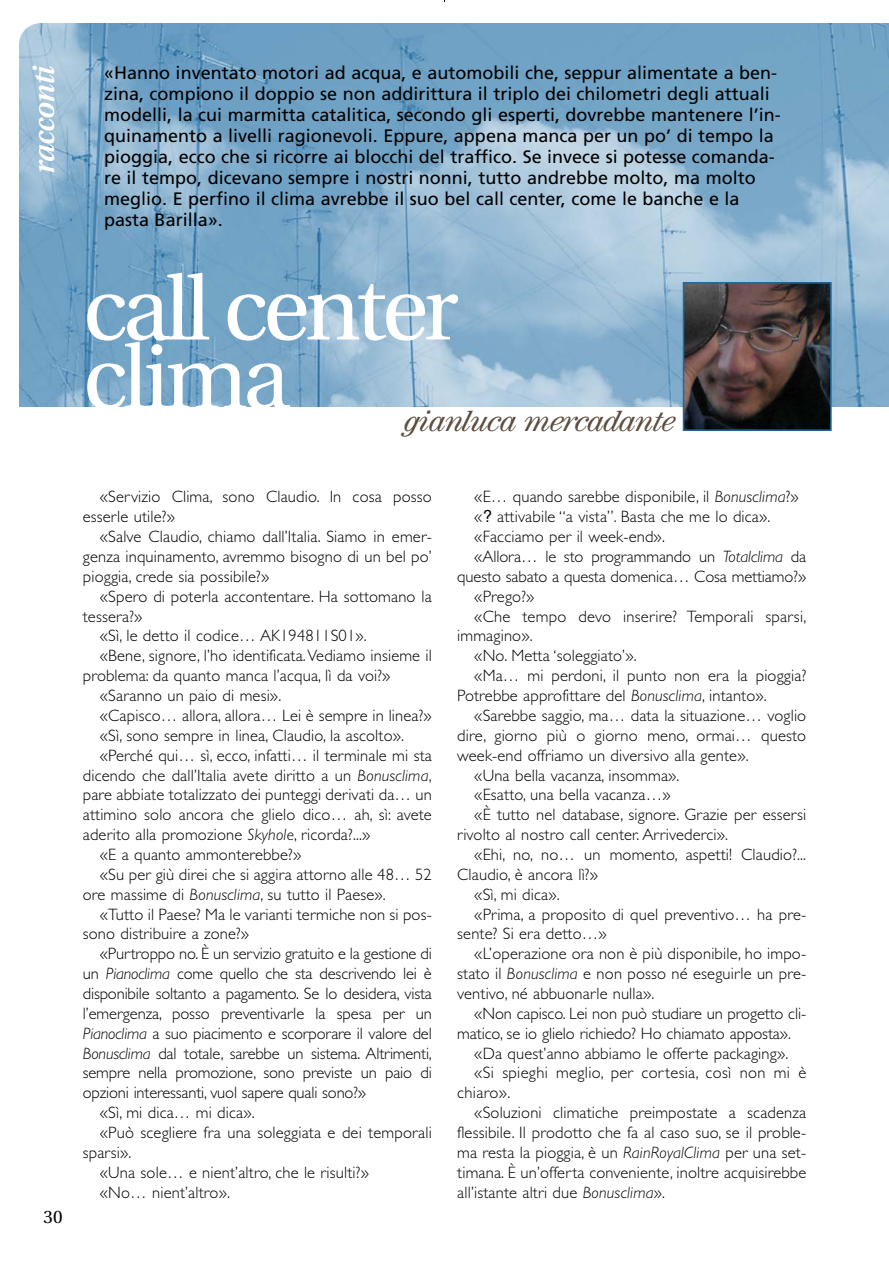
<style>
.page{position:relative;width:889px;height:1263px;background:#fff}
.page>*{position:absolute;margin:0;border:0;box-sizing:border-box;transform-origin:0 0}
.t1{font:90px/69px "Utopia";letter-spacing:-.055em;color:#fff}
.t2{font:italic 30px "Century";color:#5c4d3f}
.t3{font:italic 600 30px "Utopia";color:#fff}
.t4{font:18px/21px "Frutiger";color:#000}
.t5{font:18px "Utopia";color:#000}
.t6{font:300 16.5px/19.8px "Gill Sans";letter-spacing:.01em;color:#000}
.t7{font:300 16.5px "Gill Sans";letter-spacing:-.01em;color:#000}
.s1{font-style:italic}
.s2{font-family:"Helvetica";font-weight:400}
</style>
<div class="page">
<svg style="left:19px;top:0;width:869px;height:431px;background:#8cafc9"></svg>
<h2 class="t3" style="left:32px;top:173px;width:110px;rotate:-90deg">racconti</h2>
<p class="t4" style="left:104px;top:64px;width:678px">«Hanno inventato motori ad acqua, e automobili che, seppur alimentate a ben&shy;zina, compiono il doppio se non addirittura il triplo dei chilometri degli attuali modelli, la cui marmitta catalitica, secondo gli esperti, dovrebbe mantenere l’in&shy;quinamento a livelli ragionevoli. Eppure, appena manca per un po’ di tempo la pioggia, ecco che si ricorre ai blocchi del traffico. Se invece si potesse comanda&shy;re il tempo, dicevano sempre i nostri nonni, tutto andrebbe molto, ma molto meglio. E perfino il clima avrebbe il suo bel call center, come le banche e la pasta Barilla».</p>
<h1 class="t1" style="left:83px;top:282px;width:377px">call center clima</h1>
<h2 class="t2" style="left:403px;top:410px;width:278px">gianluca mercadante</h2>
<p class="t5" style="left:43px;top:1210px;width:21px">30</p>
<p class="t6" style="left:83px;top:488px;width:350px;text-indent:17px">«Servizio Clima, sono Claudio. In cosa posso esserle utile?»</p>
<p class="t6" style="left:83px;top:528px;width:350px;text-align:justify;text-indent:17px">«Salve Claudio, chiamo dall’Italia. Siamo in emer&shy;genza inquinamento, avremmo bisogno di un bel po’ pioggia, crede sia possibile?»</p>
<p class="t6" style="left:100px;top:588px;width:333px">«Spero di poterla accontentare. Ha sottomano la</p>
<p class="t6" style="left:83px;top:607px;width:61px">tessera?»</p>
<p class="t6" style="left:100px;top:627px;width:268px">«Sì, le detto il codice… AK194811S01».</p>
<p class="t6" style="left:100px;top:647px;width:333px">«Bene, signore, l’ho identificata.Vediamo insieme il</p>
<p class="t6" style="left:83px;top:667px;width:309px">problema: da quanto manca l’acqua, lì da voi?»</p>
<p class="t6" style="left:100px;top:687px;width:183px">«Saranno un paio di mesi».</p>
<p class="t6" style="left:100px;top:707px;width:333px">«Capisco… allora, allora… Lei è sempre in linea?»</p>
<p class="t6" style="left:100px;top:727px;width:306px">«Sì, sono sempre in linea, Claudio, la ascolto».</p>
<p class="t6" style="left:100px;top:746px;width:333px">«Perché qui… sì, ecco, infatti… il terminale mi sta</p>
<p class="t6" style="left:83px;top:766px;width:350px">dicendo che dall’Italia avete diritto a un <span class="s1">Bonusclima</span>,</p>
<p class="t6" style="left:83px;top:786px;width:350px">pare abbiate totalizzato dei punteggi derivati da… un</p>
<p class="t6" style="left:83px;top:806px;width:350px">attimino solo ancora che glielo dico… ah, sì: avete</p>
<p class="t6" style="left:83px;top:826px;width:289px">aderito alla promozione <span class="s1">Skyhole</span>, ricorda?...»</p>
<p class="t6" style="left:100px;top:846px;width:203px">«E a quanto ammonterebbe?»</p>
<p class="t6" style="left:100px;top:866px;width:333px">«Su per giù direi che si aggira attorno alle 48… 52</p>
<p class="t6" style="left:83px;top:885px;width:304px">ore massime di <span class="s1">Bonusclima</span>, su tutto il Paese».</p>
<p class="t6" style="left:100px;top:905px;width:333px">«Tutto il Paese? Ma le varianti termiche non si pos-</p>
<p class="t6" style="left:83px;top:925px;width:168px">sono distribuire a zone?»</p>
<p class="t7" style="left:100px;top:947px;width:333px">«Purtroppo no. È un servizio gratuito e la gestione di</p>
<p class="t7" style="left:83px;top:967px;width:350px">un <span class="s1">Pianoclima</span> come quello che sta descrivendo lei è</p>
<p class="t7" style="left:83px;top:987px;width:350px">disponibile soltanto a pagamento. Se lo desidera, vista</p>
<p class="t6" style="left:83px;top:1005px;width:350px">l’emergenza, posso preventivarle la spesa per un</p>
<p class="t7" style="left:83px;top:1027px;width:350px"><span class="s1">Pianoclima</span> a suo piacimento e scorporare il valore del</p>
<p class="t7" style="left:83px;top:1046px;width:350px"><span class="s1">Bonusclima</span> dal totale, sarebbe un sistema. Altrimenti,</p>
<p class="t7" style="left:83px;top:1066px;width:350px">sempre nella promozione, sono previste un paio di</p>
<p class="t7" style="left:83px;top:1086px;width:285px">opzioni interessanti, vuol sapere quali sono?»</p>
<p class="t6" style="left:100px;top:1104px;width:156px">«Sì, mi dica… mi dica».</p>
<p class="t6" style="left:100px;top:1124px;width:333px">«Può scegliere fra una soleggiata e dei temporali</p>
<p class="t6" style="left:83px;top:1144px;width:50px">sparsi».</p>
<p class="t6" style="left:100px;top:1163px;width:270px">«Una sole… e nient’altro, che le risulti?»</p>
<p class="t6" style="left:100px;top:1183px;width:132px">«No… nient’altro».</p>
<p class="t6" style="left:474px;top:488px;width:326px">«E… quando sarebbe disponibile, il <span class="s1">Bonusclima</span>?»</p>
<p class="t6" style="left:474px;top:508px;width:298px">«<span class="s2">?</span> attivabile “a vista”. Basta che me lo dica».</p>
<p class="t6" style="left:474px;top:528px;width:192px">«Facciamo per il week-end».</p>
<p class="t6" style="left:474px;top:548px;width:333px">«Allora… le sto programmando un <span class="s1">Totalclima</span> da</p>
<p class="t6" style="left:457px;top:568px;width:350px">questo sabato a questa domenica… Cosa mettiamo?»</p>
<p class="t6" style="left:474px;top:588px;width:62px">«Prego?»</p>
<p class="t6" style="left:474px;top:607px;width:333px">«Che tempo devo inserire? Temporali sparsi,</p>
<p class="t6" style="left:457px;top:627px;width:77px">immagino».</p>
<p class="t6" style="left:474px;top:647px;width:164px">«No. Metta ‘soleggiato’».</p>
<p class="t6" style="left:474px;top:667px;width:333px">«Ma… mi perdoni, il punto non era la pioggia?</p>
<p class="t6" style="left:457px;top:687px;width:311px">Potrebbe approfittare del <span class="s1">Bonusclima</span>, intanto».</p>
<p class="t6" style="left:474px;top:707px;width:333px">«Sarebbe saggio, ma… data la situazione… voglio</p>
<p class="t6" style="left:457px;top:727px;width:350px">dire, giorno più o giorno meno, ormai… questo</p>
<p class="t6" style="left:457px;top:746px;width:293px">week-end offriamo un diversivo alla gente».</p>
<p class="t6" style="left:474px;top:766px;width:207px">«Una bella vacanza, insomma».</p>
<p class="t6" style="left:474px;top:786px;width:198px">«Esatto, una bella vacanza…»</p>
<p class="t6" style="left:474px;top:806px;width:333px">«È tutto nel database, signore. Grazie per essersi</p>
<p class="t6" style="left:457px;top:826px;width:272px">rivolto al nostro call center. Arrivederci».</p>
<p class="t6" style="left:474px;top:846px;width:333px">«Ehi, no, no… un momento, aspetti! Claudio?...</p>
<p class="t6" style="left:457px;top:866px;width:142px">Claudio, è ancora lì?»</p>
<p class="t6" style="left:474px;top:885px;width:87px">«Sì, mi dica».</p>
<p class="t6" style="left:474px;top:905px;width:333px">«Prima, a proposito di quel preventivo… ha pre-</p>
<p class="t6" style="left:457px;top:925px;width:151px">sente? Si era detto…»</p>
<p class="t6" style="left:474px;top:945px;width:333px">«L’operazione ora non è più disponibile, ho impo-</p>
<p class="t6" style="left:457px;top:965px;width:350px">stato il <span class="s1">Bonusclima</span> e non posso né eseguirle un pre-</p>
<p class="t6" style="left:457px;top:985px;width:199px">ventivo, né abbuonarle nulla».</p>
<p class="t6" style="left:474px;top:1005px;width:333px">«Non capisco. Lei non può studiare un progetto cli-</p>
<p class="t6" style="left:457px;top:1024px;width:335px">matico, se io glielo richiedo? Ho chiamato apposta».</p>
<p class="t6" style="left:474px;top:1044px;width:315px">«Da quest’anno abbiamo le offerte packaging».</p>
<p class="t6" style="left:474px;top:1064px;width:333px">«Si spieghi meglio, per cortesia, così non mi è</p>
<p class="t6" style="left:457px;top:1084px;width:55px">chiaro».</p>
<p class="t6" style="left:474px;top:1104px;width:333px">«Soluzioni climatiche preimpostate a scadenza</p>
<p class="t6" style="left:457px;top:1124px;width:350px">flessibile. Il prodotto che fa al caso suo, se il proble-</p>
<p class="t6" style="left:457px;top:1144px;width:350px">ma resta la pioggia, è un <span class="s1">RainRoyalClima</span> per una set-</p>
<p class="t6" style="left:457px;top:1163px;width:350px">timana. È un’offerta conveniente, inoltre acquisirebbe</p>
<p class="t6" style="left:457px;top:1183px;width:209px">all’istante altri due <span class="s1">Bonusclima</span>».</p>
</div>
